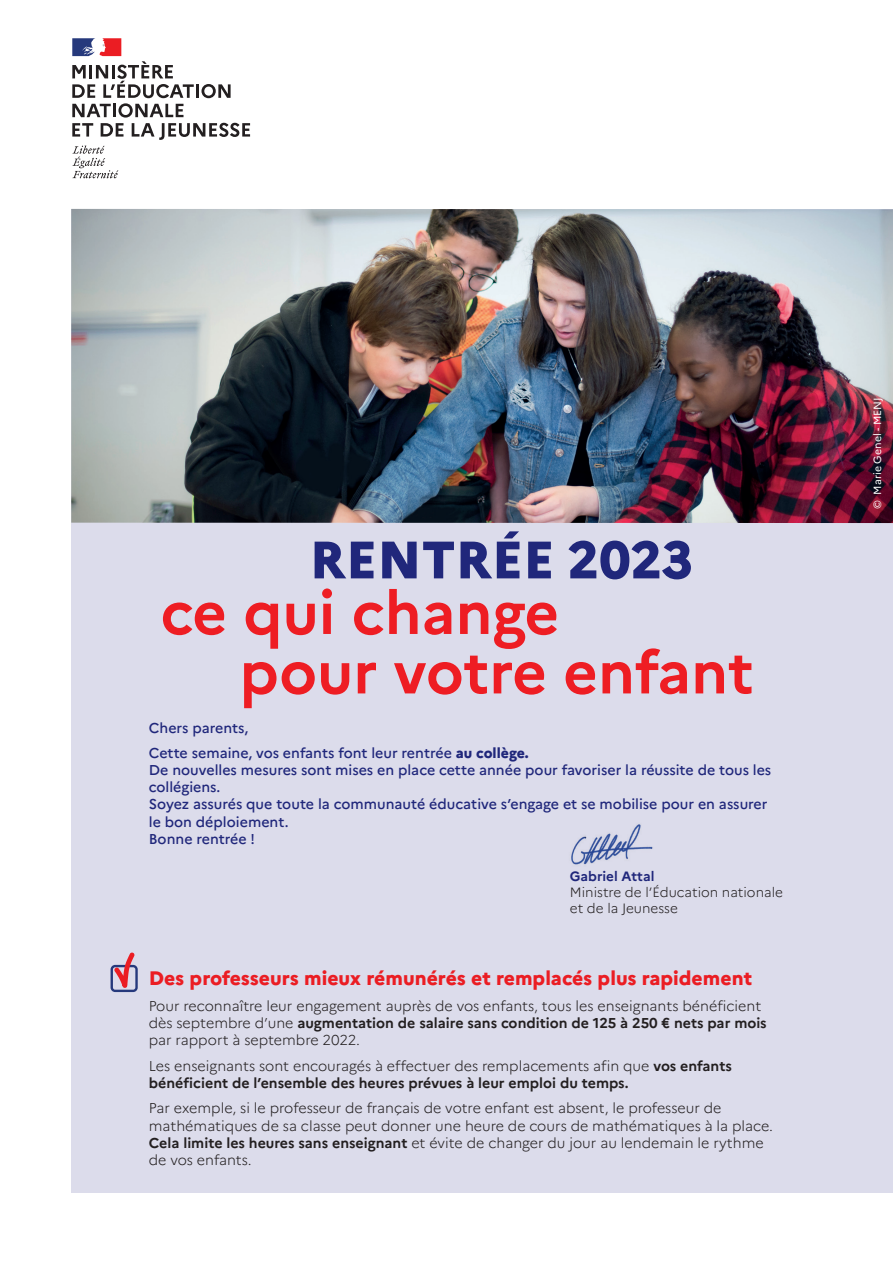
<style>
.page{position:relative;width:893px;height:1263px;background:#fff}
.page>*{position:absolute;margin:0;border:0;box-sizing:border-box;transform-origin:0 0}
.t1{font:700 60px/59.4px "Marianne";color:#ee1d23}
.t2{font:800 52.5px "Marianne";color:#20277b}
.t3{font:800 19.5px "Marianne";color:#eb1d23}
.t4{font:300 14.25px/17.1px "Marianne";color:#231f20}
.t5{font:500 14.25px/17.1px "Marianne";color:#20277b}
.t6{font:700 14.25px/17.1px "Marianne";color:#231f20}
.t7{font:300 13.5px/16.2px "Marianne";color:#231f20}
.t8{font:700 13.5px "Marianne";color:#20277b}
.t9{font:10.5px "Marianne";color:#fff}
.s1{font-weight:800}
.s2{font-weight:700}
.s3{font-weight:300}
</style>
<div class="page">
<div style="left:71px;top:209px;width:822px;height:984px;background:#dcdceb"></div>
<svg style="left:72px;top:146px;width:46px;height:32px"></svg>
<svg style="left:72px;top:38px;width:178px;height:102px"></svg>
<img style="left:71px;top:209px;width:822px;height:314px">
<svg style="left:111px;top:952px;width:27px;height:40px"></svg>
<img style="left:571px;top:824px;width:82px;height:41px">
<h2 class="t2" style="left:309px;top:519px;width:385px">RENTRÉE 2023</h2>
<h1 class="t1" style="left:240px;top:578px;width:516px;text-indent:-79px">ce qui change<br>pour votre enfant</h1>
<p class="t5" style="left:149px;top:713px;width:381px;line-height:25.7px">Chers parents,<br>Cette semaine, vos enfants font leur rentrée <span class="s1">au collège.</span></p>
<p class="t5" style="left:149px;top:760px;width:624px">De nouvelles mesures sont mises en place cette année pour favoriser la réussite de tous les collégiens.<br>Soyez assurés que toute la communauté éducative s’engage et se mobilise pour en assurer le bon déploiement.<br>Bonne rentrée !</p>
<p class="t8" style="left:570px;top:865px;width:86px">Gabriel Attal</p>
<p class="t7" style="left:570px;top:883px;width:215px">Ministre de l’Éducation nationale et de la Jeunesse</p>
<h3 class="t3" style="left:149px;top:963px;width:605px">Des professeurs mieux rémunérés et remplacés plus rapidement</h3>
<p class="t4" style="left:149px;top:996px;width:619px">Pour reconnaître leur engagement auprès de vos enfants, tous les enseignants bénéficient dès septembre d’une <span class="s2">augmentation de salaire sans condition de 125 à 250 € nets par mois </span>par rapport à septembre 2022.</p>
<p class="t6" style="left:149px;top:1056px;width:585px"><span class="s3">Les enseignants sont encouragés à effectuer des remplacements afin que</span> vos enfants bénéficient de l’ensemble des heures prévues à leur emploi du temps.</p>
<p class="t4" style="left:149px;top:1099px;width:626px">Par exemple, si le professeur de français de votre enfant est absent, le professeur de mathématiques de sa classe peut donner une heure de cours de mathématiques à la place.<br><span class="s2">Cela limite les heures sans enseignant</span> et évite de changer du jour au lendemain le rythme de vos enfants.</p>
<p class="t9" style="left:869px;top:509px;width:113px;rotate:-90deg">© Marie Genel - MENJ</p>
</div>
